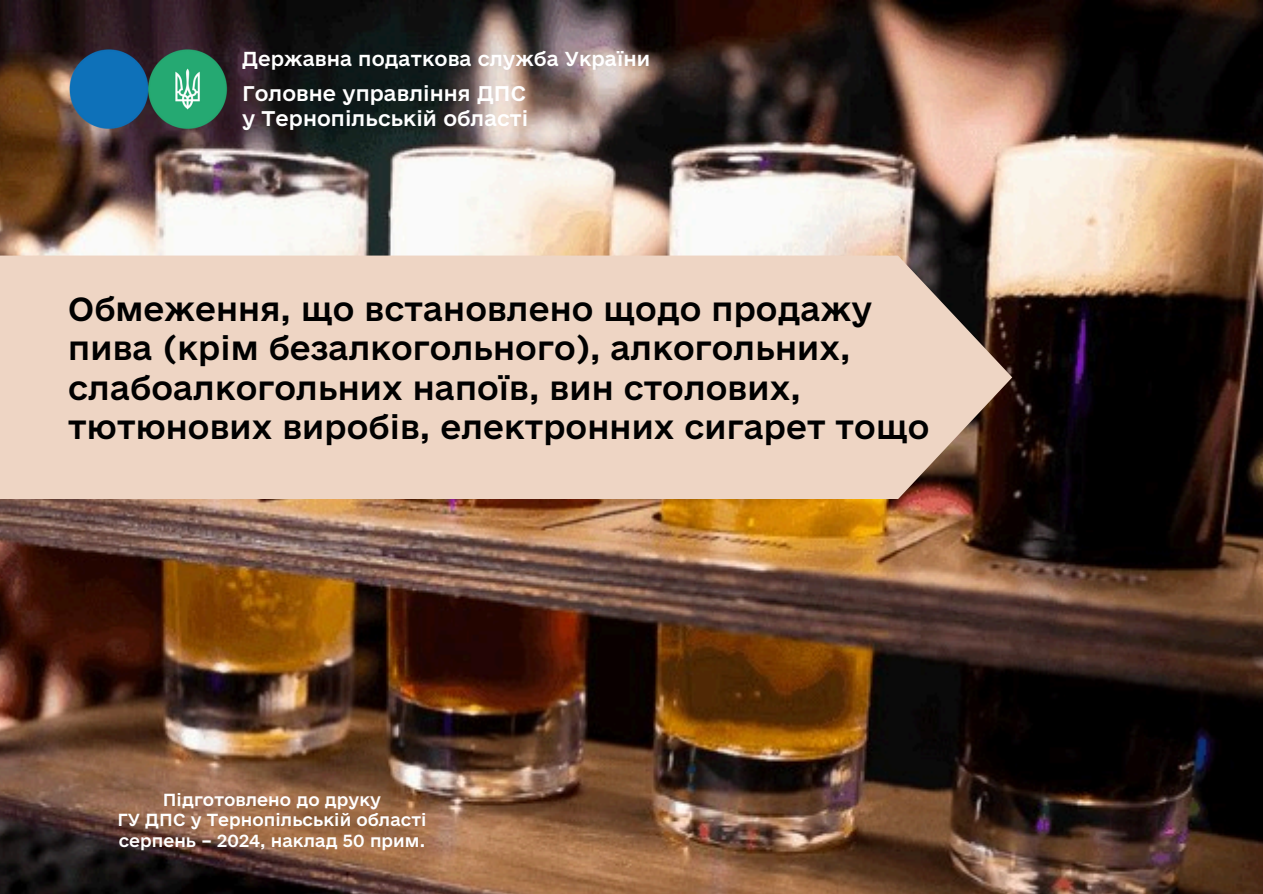
<style>
.page{position:relative;width:1263px;height:894px;background:#fff}
.page>*{position:absolute;margin:0;border:0;box-sizing:border-box;transform-origin:0 0}
.t1{font:31.5px/39.3px "e Ukraine Medium";color:#000}
.t2{font:19.95px/24.9px "e Ukraine Medium";color:#fff}
.t3{font:19.05px "e Ukraine Medium";color:#fff}
.t4{font:16.5px "e Ukraine Medium";color:#fff}
</style>
<div class="page">
<img style="left:0;top:0;width:1263px;height:893px">
<img style="left:68px;top:47px;width:163px;height:84px">
<div style="left:0;top:255px;width:1012px;height:244px;background:#eed5c4"></div>
<h2 class="t3" style="left:242px;top:47px;width:410px">Державна податкова служба України</h2>
<p class="t2" style="left:242px;top:80px;width:288px">Головне управління ДПС у Тернопільській області</p>
<h2 class="t1" style="left:68px;top:288px;width:863px">Обмеження, що встановлено щодо продажу пива (крім безалкогольного), алкогольних, слабоалкогольних напоїв, вин столових, тютюнових виробів, електронних сигарет тощо</h2>
<h1 class="t4" style="left:163px;top:789px;width:220px">Підготовлено до друку</h1>
<p class="t4" style="left:117px;top:809px;width:311px">ГУ ДПС у Тернопільській області</p>
<p class="t4" style="left:119px;top:829px;width:308px">серпень – 2024, наклад 50 прим.</p>
</div>
